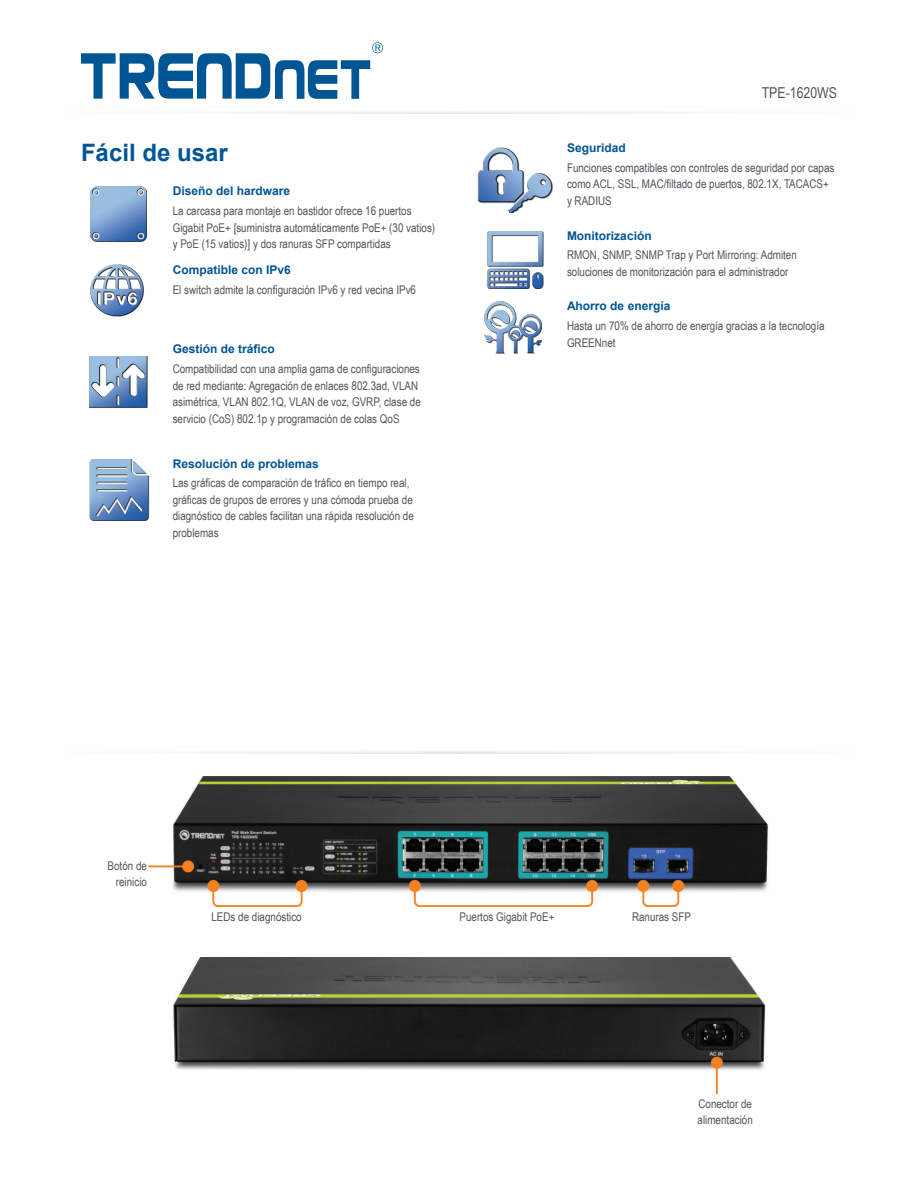
<style>
.page{position:relative;width:918px;height:1188px;background:#fff}
.page>*{position:absolute;margin:0;border:0;box-sizing:border-box;transform-origin:0 0}
.t1{font:700 24px "Arial";color:#005595}
.t2{font:15px "Arial Narrow";color:#4d545a}
.spec_header{font:12px/16.5px "Arial Narrow";color:#4d545a}
.t3{font:700 12px "Arial";color:#005595}
</style>
<div class="page">
<svg style="left:201px;top:111px;width:517px;height:3px"></svg>
<svg style="left:81px;top:42px;width:302px;height:57px"></svg>
<img style="left:484px;top:302px;width:58px;height:52px">
<img style="left:91px;top:187px;width:55px;height:54px">
<img style="left:90px;top:264px;width:54px;height:53px">
<img style="left:89px;top:357px;width:58px;height:51px">
<img style="left:487px;top:231px;width:57px;height:57px">
<img style="left:89px;top:459px;width:60px;height:61px">
<img style="left:173px;top:957px;width:593px;height:137px">
<img style="left:149px;top:776px;width:619px;height:130px">
<img style="left:477px;top:147px;width:76px;height:66px">
<p class="t1" style="left:81px;top:136px;width:148px">Fácil de usar</p>
<p class="t3" style="left:173px;top:183px;width:119px">Diseño del hardware</p>
<p class="spec_header" style="left:173px;top:202px;width:264px">La carcasa para montaje en bastidor ofrece 16 puertos<br>Gigabit PoE+ [suministra automáticamente PoE+ (30 vatios) y PoE (15 vatios)] y dos ranuras SFP compartidas</p>
<p class="t3" style="left:173px;top:262px;width:120px">Compatible con IPv6</p>
<p class="spec_header" style="left:173px;top:281px;width:245px">El switch admite la configuración IPv6 y red vecina IPv6</p>
<p class="t3" style="left:173px;top:341px;width:104px">Gestión de tráfico</p>
<p class="spec_header" style="left:173px;top:360px;width:250px">Compatibilidad con una amplia gama de configuraciones de red mediante: Agregación de enlaces 802.3ad, VLAN asimétrica, VLAN 802.1Q, VLAN de voz, GVRP, clase de servicio (CoS) 802.1p y programación de colas QoS</p>
<p class="t3" style="left:173px;top:455px;width:148px">Resolución de problemas</p>
<p class="spec_header" style="left:173px;top:474px;width:243px">Las gráficas de comparación de tráfico en tiempo real, gráficas de grupos de errores y una cómoda prueba de diagnóstico de cables facilitan una rápida resolución de problemas</p>
<p class="spec_header" style="left:108px;top:857px;width:41px">Botón de</p>
<p class="spec_header" style="left:116px;top:873px;width:33px">reinicio</p>
<p class="t2" style="left:762px;top:81px;width:77px">TPE-1620WS</p>
<p class="t3" style="left:567px;top:140px;width:60px">Seguridad</p>
<p class="spec_header" style="left:567px;top:159px;width:269px">Funciones compatibles con controles de seguridad por capas como ACL, SSL, MAC/filtado de puertos, 802.1X, TACACS+ y RADIUS</p>
<p class="t3" style="left:567px;top:228px;width:86px">Monitorización</p>
<p class="spec_header" style="left:567px;top:247px;width:231px">RMON, SNMP, SNMP Trap y Port Mirroring: Admiten soluciones de monitorización para el administrador</p>
<p class="t3" style="left:567px;top:298px;width:105px">Ahorro de energía</p>
<p class="spec_header" style="left:567px;top:317px;width:259px">Hasta un 70% de ahorro de energía gracias a la tecnología<br>GREENnet</p>
<p class="spec_header" style="left:212px;top:908px;width:92px">LEDs de diagnóstico</p>
<p class="spec_header" style="left:460px;top:908px;width:96px">Puertos Gigabit PoE+</p>
<p class="spec_header" style="left:632px;top:908px;width:61px">Ranuras SFP</p>
<p class="spec_header" style="left:698px;top:1095px;width:57px">Conector de alimentación</p>
</div>
